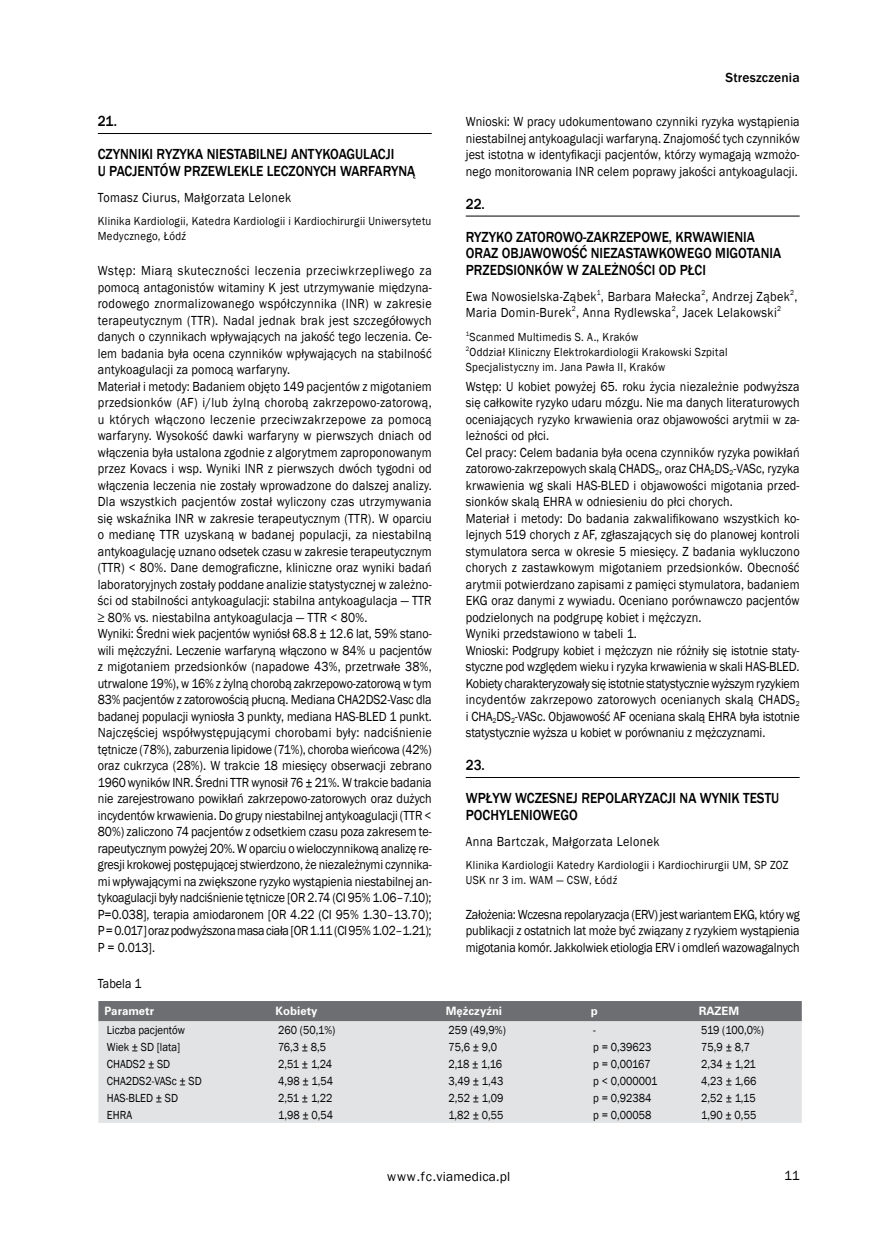
<style>
.page{position:relative;width:872px;height:1234px;background:#fff}
.page>*{position:absolute;margin:0;border:0;box-sizing:border-box;transform-origin:0 0}
.t1{font:500 15px/16.5px "Franklin Gothic";color:#000;scale:.9 1}
.t2{font:13.5px/16.5px "Franklin Gothic";letter-spacing:.01em;color:#000;scale:.9 1}
.t3{font:13.5px "Franklin Gothic";letter-spacing:.03em;color:#000;scale:.9 1}
.t4{font:13.5px "Franklin Gothic";letter-spacing:.01em;color:#000}
.t5{font:500 13.5px "Franklin Gothic";letter-spacing:.015em;color:#000}
.t6{font:12px/15px "Franklin Gothic";letter-spacing:.025em;color:#000;scale:.9 1}
.t7{font:12px "Franklin Gothic";color:#000;scale:.9 1}
.t8{font:700 10.5px "Zurich PL";color:#fff}
.t9{font:7.35px "Franklin Gothic";color:#000;scale:.9 1}
</style>
<div class="page">
<hr style="left:98px;top:133px;width:334px;height:1px;background:#000">
<hr style="left:466px;top:216px;width:333px;height:1px;background:#000">
<hr style="left:466px;top:777px;width:333px;height:1px;background:#000">
<div style="left:98px;top:1001px;width:703px;height:20px;background:#6d6e71"></div>
<div style="left:98px;top:1021px;width:703px;height:101px;background:#e2e3e4"></div>
<p class="t1" style="left:98px;top:113px;width:23px">21.</p>
<p class="t1" style="left:98px;top:146px;width:354px">CZYNNIKI RYZYKA NIESTABILNEJ ANTYKOAGULACJI<br>U PACJENTÓW PRZEWLEKLE LECZONYCH WARFARYNĄ</p>
<p class="t3" style="left:98px;top:189px;width:216px">Tomasz Ciurus, Małgorzata Lelonek</p>
<p class="t6" style="left:98px;top:214px;width:372px">Klinika Kardiologii, Katedra Kardiologii i Kardiochirurgii Uniwersytetu<br>Medycznego, Łódź</p>
<p class="t2" style="left:98px;top:262px;width:372px">Wstęp: Miarą skuteczności leczenia przeciwkrzepliwego za pomocą antagonistów witaminy K jest utrzymywanie międzyna&shy;rodowego znormalizowanego współczynnika (INR) w zakresie terapeutycznym (TTR). Nadal jednak brak jest szczegółowych danych o czynnikach wpływających na jakość tego leczenia. Ce&shy;lem badania była ocena czynników wpływających na stabilność antykoagulacji za pomocą warfaryny.<br>Materiał i metody: Badaniem objęto 149 pacjentów z migotaniem przedsionków (AF) i/lub żylną chorobą zakrzepowo-zatorową, u których włączono leczenie przeciwzakrzepowe za pomocą warfaryny. Wysokość dawki warfaryny w pierwszych dniach od włączenia była ustalona zgodnie z algorytmem zaproponowanym przez Kovacs i wsp. Wyniki INR z pierwszych dwóch tygodni od włączenia leczenia nie zostały wprowadzone do dalszej analizy.<br>Dla wszystkich pacjentów został wyliczony czas utrzymywania się wskaźnika INR w zakresie terapeutycznym (TTR). W oparciu o medianę TTR uzyskaną w badanej populacji, za niestabilną antykoagulację uznano odsetek czasu w zakresie terapeutycznym (TTR) &lt; 80%. Dane demograficzne, kliniczne oraz wyniki badań laboratoryjnych zostały poddane analizie statystycznej w zależno&shy;ści od stabilności antykoagulacji: stabilna antykoagulacja — TTR ≥ 80% vs. niestabilna antykoagulacja — TTR &lt; 80%.<br>Wyniki: Średni wiek pacjentów wyniósł 68.8 ± 12.6 lat, 59% stano&shy;wili mężczyźni. Leczenie warfaryną włączono w 84% u pacjentów z migotaniem przedsionków (napadowe 43%, przetrwałe 38%, utrwalone 19%), w 16% z żylną chorobą zakrzepowo-zatorową w tym 83% pacjentów z zatorowością płucną. Mediana CHA2DS2-Vasc dla badanej populacji wyniosła 3 punkty, mediana HAS-BLED 1 punkt.<br>Najczęściej współwystępującymi chorobami były: nadciśnienie tętnicze (78%), zaburzenia lipidowe (71%), choroba wieńcowa (42%) oraz cukrzyca (28%). W trakcie 18 miesięcy obserwacji zebrano 1960 wyników INR. Średni TTR wynosił 76 ± 21%. W trakcie badania nie zarejestrowano powikłań zakrzepowo-zatorowych oraz dużych incydentów krwawienia. Do grupy niestabilnej antykoagulacji (TTR &lt; 80%) zaliczono 74 pacjentów z odsetkiem czasu poza zakresem te&shy;rapeutycznym powyżej 20%. W oparciu o wieloczynnikową analizę re&shy;gresji krokowej postępującej stwierdzono, że niezależnymi czynnika&shy;mi wpływającymi na zwiększone ryzyko wystąpienia niestabilnej an&shy;tykoagulacji były nadciśnienie tętnicze [OR 2.74 (CI 95% 1.06–7.10); P=0.038], terapia amiodaronem [OR 4.22 (CI 95% 1.30–13.70); P = 0.017] oraz podwyższona masa ciała [OR 1.11 (CI 95% 1.02–1.21); P = 0.013].</p>
<p class="t5" style="left:725px;top:70px;width:76px">Streszczenia</p>
<p class="t2" style="left:466px;top:114px;width:372px;text-align:justify">Wnioski: W pracy udokumentowano czynniki ryzyka wystąpienia niestabilnej antykoagulacji warfaryną. Znajomość tych czynników jest istotna w identyfikacji pacjentów, którzy wymagają wzmożo&shy;nego monitorowania INR celem poprawy jakości antykoagulacji.</p>
<p class="t1" style="left:466px;top:196px;width:23px">22.</p>
<p class="t1" style="left:466px;top:229px;width:352px">RYZYKO ZATOROWO-ZAKRZEPOWE, KRWAWIENIA<br>ORAZ OBJAWOWOŚĆ NIEZASTAWKOWEGO MIGOTANIA<br>PRZEDSIONKÓW W ZALEŻNOŚCI OD PŁCI</p>
<p class="t3" style="left:466px;top:288px;width:370px">Ewa Nowosielska-Ząbek , Barbara Małecka , Andrzej Ząbek ,</p>
<p class="t9" style="left:597px;top:288px;width:6px">1</p>
<p class="t9" style="left:701px;top:288px;width:6px">2</p>
<p class="t9" style="left:790px;top:288px;width:6px">2</p>
<p class="t3" style="left:466px;top:304px;width:347px">Maria Domin-Burek<sup>2</sup>, Anna Rydlewska , Jacek Lelakowski</p>
<p class="t9" style="left:671px;top:304px;width:6px">2</p>
<p class="t9" style="left:777px;top:304px;width:6px">2</p>
<p class="t6" style="left:466px;top:329px;width:292px"><sup>1</sup>Scanmed Multimedis S. A., Kraków<br><sup>2</sup>Oddział Kliniczny Elektrokardiologii Krakowski Szpital<br>Specjalistyczny im. Jana Pawła II, Kraków</p>
<p class="t2" style="left:466px;top:378px;width:372px">Wstęp: U kobiet powyżej 65. roku życia niezależnie podwyższa się całkowite ryzyko udaru mózgu. Nie ma danych literaturowych oceniających ryzyko krwawienia oraz objawowości arytmii w za&shy;leżności od płci.<br>Cel pracy: Celem badania była ocena czynników ryzyka powikłań zatorowo-zakrzepowych skalą CHADS<sub>2</sub>, oraz CHA<sub>2</sub>DS<sub>2</sub>-VASc, ryzyka krwawienia wg skali HAS-BLED i objawowości migotania przed&shy;sionków skalą EHRA w odniesieniu do płci chorych.<br>Materiał i metody: Do badania zakwalifikowano wszystkich ko&shy;lejnych 519 chorych z AF, zgłaszających się do planowej kontroli stymulatora serca w okresie 5 miesięcy. Z badania wykluczono chorych z zastawkowym migotaniem przedsionków. Obecność arytmii potwierdzano zapisami z pamięci stymulatora, badaniem EKG oraz danymi z wywiadu. Oceniano porównawczo pacjentów podzielonych na podgrupę kobiet i mężczyzn.<br>Wyniki przedstawiono w tabeli 1.<br>Wnioski: Podgrupy kobiet i mężczyzn nie różniły się istotnie staty&shy;styczne pod względem wieku i ryzyka krwawienia w skali HAS-BLED.<br>Kobiety charakteryzowały się istotnie statystycznie wyższym ryzykiem incydentów zakrzepowo zatorowych ocenianych skalą CHADS<sub>2 </sub>i CHA<sub>2</sub>DS<sub>2</sub>-VASc. Objawowość AF oceniana skalą EHRA była istotnie statystycznie wyższa u kobiet w porównaniu z mężczyznami.</p>
<p class="t1" style="left:466px;top:757px;width:23px">23.</p>
<p class="t1" style="left:466px;top:790px;width:350px">WPŁYW WCZESNEJ REPOLARYZACJI NA WYNIK TESTU<br>POCHYLENIOWEGO</p>
<p class="t3" style="left:466px;top:832px;width:217px">Anna Bartczak, Małgorzata Lelonek</p>
<p class="t6" style="left:466px;top:857px;width:360px">Klinika Kardiologii Katedry Kardiologii i Kardiochirurgii UM, SP ZOZ<br>USK nr 3 im. WAM — CSW, Łódź</p>
<p class="t2" style="left:466px;top:906px;width:372px;text-align:justify">Założenia: Wczesna repolaryzacja (ERV) jest wariantem EKG, który wg publikacji z ostatnich lat może być związany z ryzykiem wystąpienia migotania komór. Jakkolwiek etiologia ERV i omdleń wazowagalnych</p>
<p class="t2" style="left:98px;top:974px;width:50px">Tabela 1</p>
<p class="t8" style="left:104px;top:1004px;width:51px">Parametr</p>
<p class="t8" style="left:276px;top:1004px;width:43px">Kobiety</p>
<p class="t8" style="left:446px;top:1004px;width:58px">Mężczyźni</p>
<p class="t8" style="left:591px;top:1004px;width:9px">p</p>
<p class="t8" style="left:698px;top:1004px;width:42px">RAZEM</p>
<p class="t7" style="left:107px;top:1022px;width:88px">Liczba pacjentów</p>
<p class="t6" style="left:278px;top:1022px;width:65px">260 (50,1%)</p>
<p class="t6" style="left:448px;top:1022px;width:65px">259 (49,9%)</p>
<p class="t6" style="left:593px;top:1022px;width:4px">-</p>
<p class="t6" style="left:701px;top:1022px;width:71px">519 (100,0%)</p>
<p class="t7" style="left:107px;top:1039px;width:83px">Wiek ± SD [lata]</p>
<p class="t6" style="left:278px;top:1039px;width:55px">76,3 ± 8,5</p>
<p class="t6" style="left:448px;top:1039px;width:56px">75,6 ± 9,0</p>
<p class="t6" style="left:593px;top:1039px;width:66px">p = 0,39623</p>
<p class="t6" style="left:701px;top:1039px;width:56px">75,9 ± 8,7</p>
<p class="t7" style="left:107px;top:1056px;width:72px">CHADS2 ± SD</p>
<p class="t6" style="left:278px;top:1056px;width:61px">2,51 ± 1,24</p>
<p class="t6" style="left:448px;top:1056px;width:61px">2,18 ± 1,16</p>
<p class="t6" style="left:593px;top:1056px;width:65px">p = 0,00167</p>
<p class="t6" style="left:701px;top:1056px;width:62px">2,34 ± 1,21</p>
<p class="t7" style="left:107px;top:1073px;width:107px">CHA2DS2-VASc ± SD</p>
<p class="t6" style="left:278px;top:1073px;width:63px">4,98 ± 1,54</p>
<p class="t6" style="left:448px;top:1073px;width:63px">3,49 ± 1,43</p>
<p class="t6" style="left:593px;top:1073px;width:73px">p &lt; 0,000001</p>
<p class="t6" style="left:701px;top:1073px;width:63px">4,23 ± 1,66</p>
<p class="t7" style="left:107px;top:1089px;width:81px">HAS-BLED ± SD</p>
<p class="t6" style="left:278px;top:1090px;width:62px">2,51 ± 1,22</p>
<p class="t6" style="left:448px;top:1090px;width:63px">2,52 ± 1,09</p>
<p class="t6" style="left:593px;top:1090px;width:66px">p = 0,92384</p>
<p class="t6" style="left:701px;top:1090px;width:62px">2,52 ± 1,15</p>
<p class="t6" style="left:107px;top:1107px;width:30px">EHRA</p>
<p class="t6" style="left:278px;top:1107px;width:63px">1,98 ± 0,54</p>
<p class="t6" style="left:448px;top:1107px;width:63px">1,82 ± 0,55</p>
<p class="t6" style="left:593px;top:1107px;width:66px">p = 0,00058</p>
<p class="t6" style="left:701px;top:1107px;width:63px">1,90 ± 0,55</p>
<p class="t4" style="left:387px;top:1168px;width:124px">www.fc.viamedica.pl</p>
<p class="t4" style="left:784px;top:1166px;width:17px">11</p>
</div>
